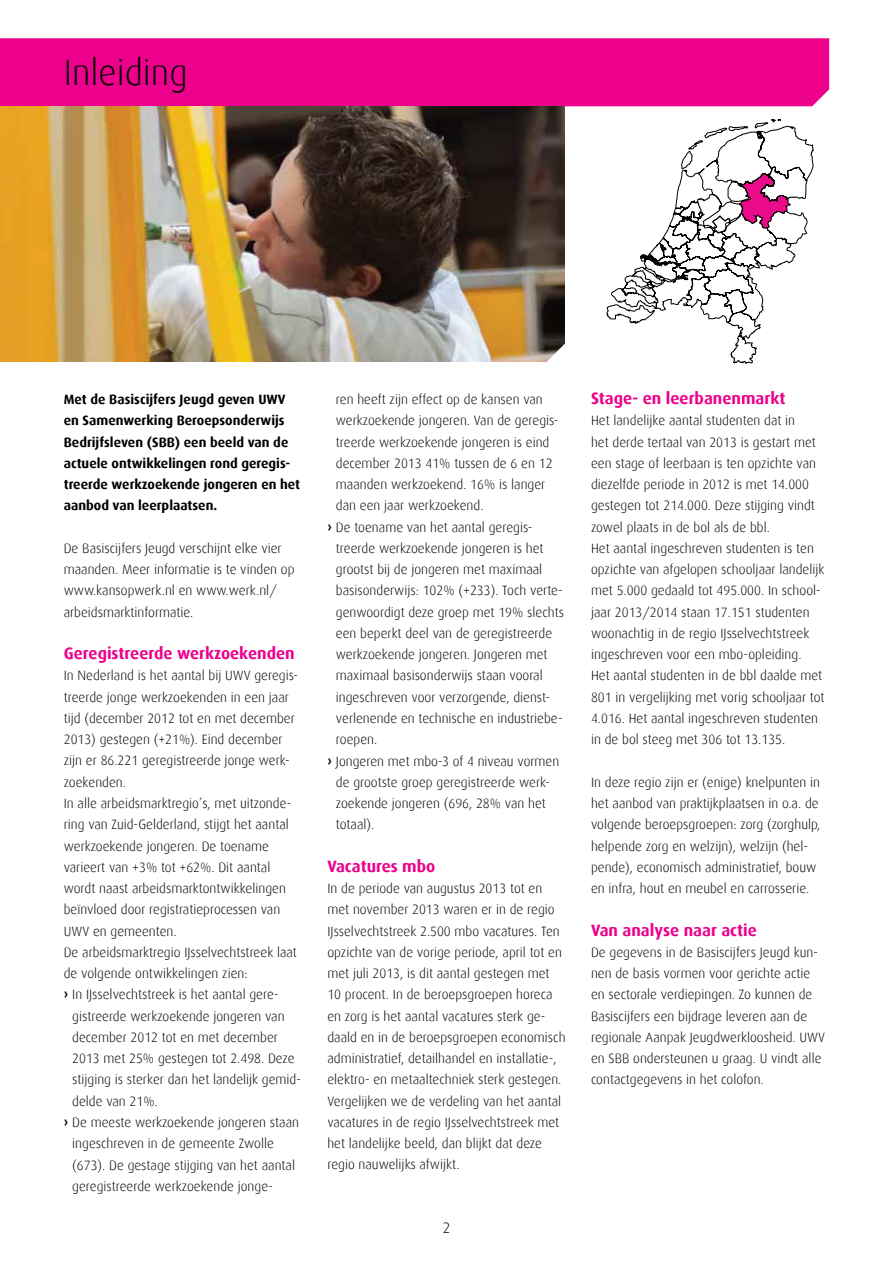
<style>
.page{position:relative;width:893px;height:1263px;background:#fff}
.page>*{position:absolute;margin:0;border:0;box-sizing:border-box;transform-origin:0 0}
.t1{font:300 36px "Dax";color:#000}
.t2{font:700 16.5px "Dax";color:#ec008c}
.t3{font:300 15px "Dax";color:#000}
.t4{font:300 13.5px/21.3px "Dax";color:#000}
.t5{font:700 13.5px/21.3px "Dax";color:#000}
.s1{font-weight:700}
</style>
<div class="page">
<div style="left:0;top:38px;width:829px;height:68px;background:#ec008c"></div>
<img style="left:0;top:107px;width:565px;height:255px">
<svg style="left:546px;top:341px;width:19px;height:21px"></svg>
<svg style="left:607px;top:119px;width:206px;height:244px"></svg>
<h1 class="t1" style="left:64px;top:53px;width:125px">Inleiding</h1>
<p class="t5" style="left:64px;top:389px;width:238px">Met de Basiscijfers Jeugd geven UWV en Samenwerking Beroepsonderwijs Bedrijfsleven (SBB) een beeld van de actuele ontwikkelingen rond geregis&shy;treerde werkzoekende jongeren en het aanbod van leerplaatsen.</p>
<p class="t4" style="left:64px;top:538px;width:232px">De Basiscijfers Jeugd verschijnt elke vier maanden. Meer informatie is te vinden op www.kansopwerk.nl en www.werk.nl/ arbeidsmarktinformatie.</p>
<p class="t2" style="left:64px;top:644px;width:232px">Geregistreerde werkzoekenden</p>
<p class="t4" style="left:64px;top:665px;width:236px">In Nederland is het aantal bij UWV geregis&shy;treerde jonge werkzoekenden in een jaar tijd (december 2012 tot en met december 2013) gestegen (+21%). Eind december zijn er 86.221 geregistreerde jonge werk&shy;zoekenden.<br>In alle arbeidsmarktregio’s, met uitzonde&shy;ring van Zuid-Gelderland, stijgt het aantal werkzoekende jongeren. De toename varieert van +3% tot +62%. Dit aantal wordt naast arbeidsmarktontwikkelingen beïnvloed door registratieprocessen van UWV en gemeenten.<br>De arbeidsmarktregio IJsselvechtstreek laat de volgende ontwikkelingen zien:<br><span class="s1">›</span> In IJsselvechtstreek is het aantal gere-</p>
<p class="t4" style="left:72px;top:1005px;width:214px">gistreerde werkzoekende jongeren van</p>
<p class="t4" style="left:72px;top:1027px;width:207px">december 2012 tot en met december</p>
<p class="t4" style="left:72px;top:1048px;width:224px">2013 met 25% gestegen tot 2.498. Deze</p>
<p class="t4" style="left:72px;top:1069px;width:230px">stijging is sterker dan het landelijk gemid-</p>
<p class="t4" style="left:72px;top:1090px;width:87px">delde van 21%.</p>
<p class="t4" style="left:64px;top:1112px;width:237px"><span class="s1">›</span> De meeste werkzoekende jongeren staan</p>
<p class="t4" style="left:72px;top:1133px;width:203px">ingeschreven in de gemeente Zwolle</p>
<p class="t4" style="left:72px;top:1154px;width:224px">(673). De gestage stijging van het aantal</p>
<p class="t4" style="left:72px;top:1175px;width:202px">geregistreerde werkzoekende jonge-</p>
<p class="t4" style="left:336px;top:389px;width:208px">ren heeft zijn effect op de kansen van</p>
<p class="t4" style="left:336px;top:410px;width:224px">werkzoekende jongeren. Van de geregis-</p>
<p class="t4" style="left:336px;top:431px;width:215px">treerde werkzoekende jongeren is eind</p>
<p class="t4" style="left:336px;top:453px;width:218px">december 2013 41% tussen de 6 en 12</p>
<p class="t4" style="left:336px;top:474px;width:211px">maanden werkzoekend. 16% is langer</p>
<p class="t4" style="left:336px;top:495px;width:149px">dan een jaar werkzoekend.</p>
<p class="t4" style="left:327px;top:516px;width:206px"><span class="s1">›</span> De toename van het aantal geregis-</p>
<p class="t4" style="left:336px;top:538px;width:209px">treerde werkzoekende jongeren is het</p>
<p class="t4" style="left:336px;top:559px;width:208px">grootst bij de jongeren met maximaal</p>
<p class="t4" style="left:336px;top:580px;width:228px">basisonderwijs: 102% (+233). Toch verte-</p>
<p class="t4" style="left:336px;top:601px;width:230px">genwoordigt deze groep met 19% slechts</p>
<p class="t4" style="left:336px;top:623px;width:218px">een beperkt deel van de geregistreerde</p>
<p class="t4" style="left:336px;top:644px;width:213px">werkzoekende jongeren. Jongeren met</p>
<p class="t4" style="left:336px;top:665px;width:208px">maximaal basisonderwijs staan vooral</p>
<p class="t4" style="left:336px;top:686px;width:216px">ingeschreven voor verzorgende, dienst-</p>
<p class="t4" style="left:336px;top:708px;width:228px">verlenende en technische en industriebe-</p>
<p class="t4" style="left:336px;top:729px;width:43px">roepen.</p>
<p class="t4" style="left:327px;top:750px;width:233px"><span class="s1">›</span> Jongeren met mbo-3 of 4 niveau vormen</p>
<p class="t4" style="left:336px;top:772px;width:215px">de grootste groep geregistreerde werk-</p>
<p class="t4" style="left:336px;top:793px;width:211px">zoekende jongeren (696, 28% van het</p>
<p class="t4" style="left:336px;top:814px;width:40px">totaal).</p>
<p class="t2" style="left:327px;top:857px;width:109px">Vacatures mbo</p>
<p class="t4" style="left:327px;top:878px;width:240px">In de periode van augustus 2013 tot en met november 2013 waren er in de regio IJsselvechtstreek 2.500 mbo vacatures. Ten opzichte van de vorige periode, april tot en met juli 2013, is dit aantal gestegen met 10 procent. In de beroepsgroepen horeca en zorg is het aantal vacatures sterk ge&shy;daald en in de beroepsgroepen economisch administratief, detailhandel en installatie-, elektro- en metaaltechniek sterk gestegen.<br>Vergelijken we de verdeling van het aantal vacatures in de regio IJsselvechtstreek met het landelijke beeld, dan blijkt dat deze regio nauwelijks afwijkt.</p>
<p class="t3" style="left:443px;top:1220px;width:9px">2</p>
<p class="t2" style="left:591px;top:389px;width:196px">Stage- en leerbanenmarkt</p>
<p class="t4" style="left:591px;top:410px;width:235px">Het landelijke aantal studenten dat in<br>het derde tertaal van 2013 is gestart met een stage of leerbaan is ten opzichte van diezelfde periode in 2012 is met 14.000 gestegen tot 214.000. Deze stijging vindt zowel plaats in de bol als de bbl.<br>Het aantal ingeschreven studenten is ten opzichte van afgelopen schooljaar landelijk met 5.000 gedaald tot 495.000. In school&shy;jaar 2013/2014 staan 17.151 studenten woonachtig in de regio IJsselvechtstreek ingeschreven voor een mbo-opleiding.<br>Het aantal studenten in de bbl daalde met 801 in vergelijking met vorig schooljaar tot 4.016. Het aantal ingeschreven studenten in de bol steeg met 306 tot 13.135.</p>
<p class="t4" style="left:591px;top:772px;width:231px">In deze regio zijn er (enige) knelpunten in het aanbod van praktijkplaatsen in o.a. de volgende beroepsgroepen: zorg (zorghulp, helpende zorg en welzijn), welzijn (hel&shy;pende), economisch administratief, bouw en infra, hout en meubel en carrosserie.</p>
<p class="t2" style="left:591px;top:920px;width:167px">Van analyse naar actie</p>
<p class="t4" style="left:591px;top:942px;width:235px">De gegevens in de Basiscijfers Jeugd kun&shy;nen de basis vormen voor gerichte actie en sectorale verdiepingen. Zo kunnen de Basiscijfers een bijdrage leveren aan de regionale Aanpak Jeugdwerkloosheid. UWV en SBB ondersteunen u graag. U vindt alle contactgegevens in het colofon.</p>
</div>
